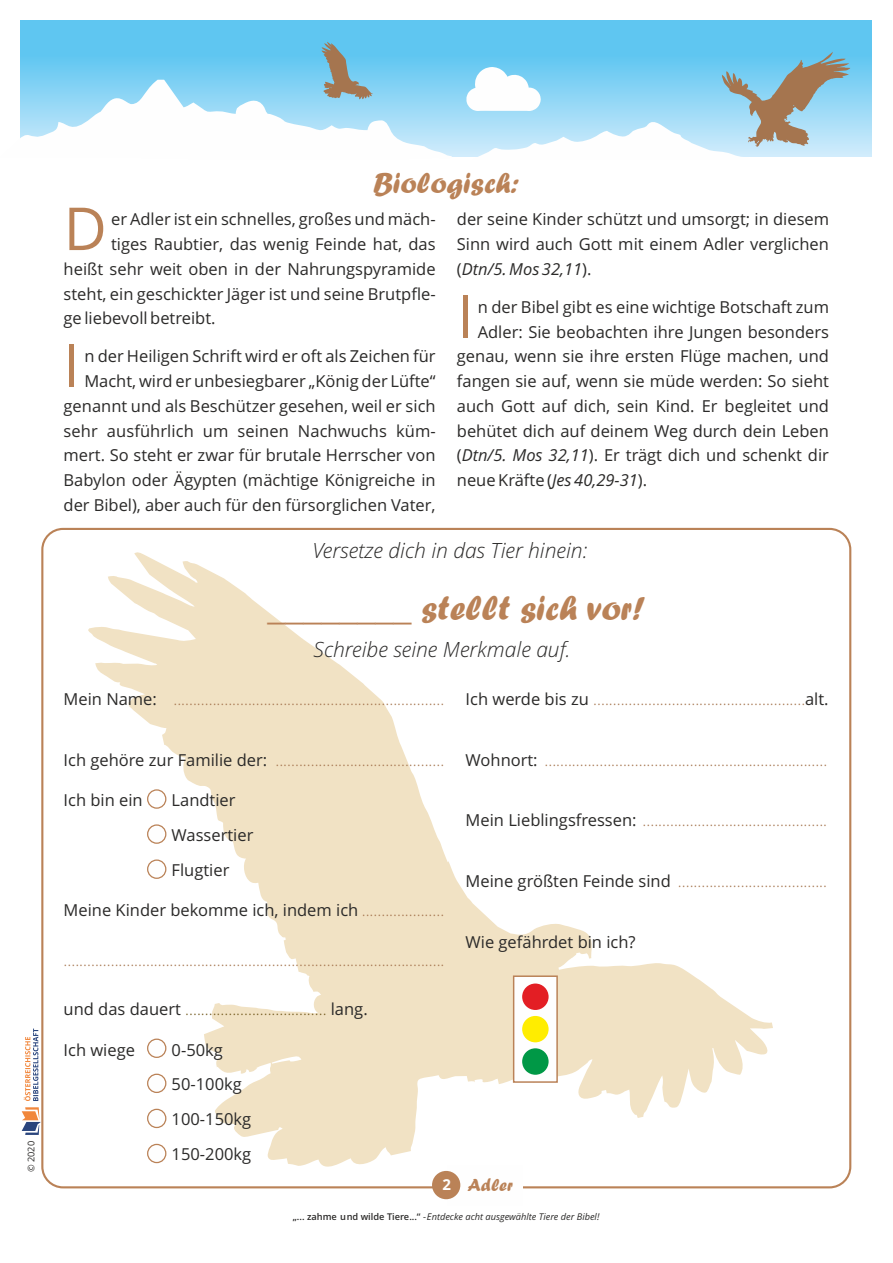
<style>
.page{position:relative;width:893px;height:1263px;background:#fff}
.page>*{position:absolute;margin:0;border:0;box-sizing:border-box;transform-origin:0 0}
.t1{font:59.25px "Open Sans";color:#ba8257}
.t2{font:36px "Forte";color:#ba8257}
.t3{font:30px "Forte";color:#ba8257}
.t4{font:italic 300 21px "Open Sans";color:#2b2a29}
.t5{font:18px "Forte";color:#ba8257}
.t6{font:16.5px/24.8px "Open Sans";color:#2b2a29;text-align:right}
.t7{font:300 16.5px "Open Sans";color:#a5754f}
.t8{font:300 16.5px "Open Sans";color:#72591d}
.t9{font:italic 9.3px "Open Sans";color:#2b2a29}
.t10{font:9.3px "Open Sans";color:#2b2a29}
.s1{font-style:italic}
.s2{font-weight:400;color:#2b2a29}
.s3{font-weight:300;color:#a5754f}
.s4{font-family:"Open Sans";font-weight:700;font-size:15px;color:#fefefe}
.s5{font-weight:600;font-style:normal}
.s6{font-style:normal}
</style>
<div class="page">
<svg style="left:88px;top:552px;width:685px;height:623px"></svg>
<svg style="left:21px;top:21px;width:850px;height:136px;background:#67c8f1"></svg>
<div style="left:513px;top:975px;width:45px;height:108px;background:#fefefe;border:1px solid #ba8257"></div>
<div style="left:522px;top:983px;width:27px;height:27px;background:#e31e24;border-radius:50%"></div>
<div style="left:522px;top:1016px;width:27px;height:26px;background:#ffed00;border-radius:50%"></div>
<div style="left:522px;top:1048px;width:27px;height:27px;background:#009846;border-radius:50%"></div>
<svg style="left:147px;top:1038px;width:19px;height:20px"></svg>
<svg style="left:147px;top:789px;width:19px;height:20px"></svg>
<div style="left:147px;top:1074px;width:19px;height:19px;background:#fefefe;border:1px solid #ba8257;border-radius:50%"></div>
<svg style="left:147px;top:824px;width:19px;height:20px"></svg>
<div style="left:147px;top:1109px;width:19px;height:19px;background:#fefefe;border:1px solid #ba8257;border-radius:50%"></div>
<svg style="left:147px;top:859px;width:19px;height:20px"></svg>
<div style="left:147px;top:1144px;width:19px;height:19px;background:#fefefe;border:1px solid #ba8257;border-radius:50%"></div>
<svg style="left:466px;top:52px;width:384px;height:105px"></svg>
<svg style="left:20px;top:42px;width:432px;height:115px"></svg>
<div style="left:447px;top:1166px;width:75px;height:40px;background:#fefefe"></div>
<div style="left:432px;top:1171px;width:28px;height:28px;background:#ba8257;border-radius:50%"></div>
<svg style="left:24px;top:1028px;width:14px;height:73px"></svg>
<svg style="left:22px;top:1107px;width:19px;height:28px"></svg>
<p class="t10" style="left:27px;top:1172px;width:33px;rotate:-90deg">© 2020</p>
<h3 class="t3" style="left:373px;top:173px;width:148px">Biologisch:</h3>
<h1 class="t1" style="left:64px;top:205px;width:45px">D</h1>
<p class="t6" style="left:111px;top:209px;width:326px">er Adler ist ein schnelles, großes und mäch-</p>
<p class="t6" style="left:111px;top:233px;width:326px">tiges Raubtier, das wenig Feinde hat, das</p>
<p class="t6" style="left:64px;top:258px;width:374px">heißt sehr weit oben in der Nahrungspyramide</p>
<p class="t6" style="left:64px;top:283px;width:374px">steht, ein geschickter Jäger ist und seine Brutpfle-</p>
<p class="t6" style="left:64px;top:307px;width:154px">ge liebevoll betreibt.</p>
<h1 class="t1" style="left:64px;top:342px;width:18px">I</h1>
<p class="t6" style="left:64px;top:346px;width:374px">n der Heiligen Schrift wird er oft als Zeichen für Macht, wird er unbesiegbarer „König der Lüfte“ genannt und als Beschützer gesehen, weil er sich sehr ausführlich um seinen Nachwuchs küm&shy;mert. So steht er zwar für brutale Herrscher von Babylon oder Ägypten (mächtige Königreiche in der Bibel), aber auch für den fürsorglichen Vater,</p>
<p class="t6" style="left:457px;top:209px;width:374px;text-align:justify">der seine Kinder schützt und umsorgt; in diesem Sinn wird auch Gott mit einem Adler verglichen (<span class="s1">Dtn/5. Mos 32,11</span>).</p>
<h1 class="t1" style="left:457px;top:292px;width:18px">I</h1>
<p class="t6" style="left:478px;top:296px;width:353px">n der Bibel gibt es eine wichtige Botschaft zum</p>
<p class="t6" style="left:478px;top:321px;width:353px">Adler: Sie beobachten ihre Jungen besonders</p>
<p class="t6" style="left:457px;top:346px;width:374px">genau, wenn sie ihre ersten Flüge machen, und</p>
<p class="t6" style="left:457px;top:370px;width:374px">fangen sie auf, wenn sie müde werden: So sieht</p>
<p class="t6" style="left:457px;top:395px;width:374px">auch Gott auf dich, sein Kind. Er begleitet und</p>
<p class="t6" style="left:457px;top:420px;width:374px">behütet dich auf deinem Weg durch dein Leben</p>
<p class="t6" style="left:457px;top:445px;width:374px">(<span class="s1">Dtn/5. Mos 32,11</span>). Er trägt dich und schenkt dir</p>
<p class="t6" style="left:457px;top:469px;width:192px">neue Kräfte (<span class="s1">Jes 40,29-31</span>).</p>
<p class="t4" style="left:312px;top:542px;width:277px">Versetze dich in das Tier hinein:</p>
<h2 class="t2" style="left:268px;top:595px;width:379px">________ stellt sich vor!</h2>
<p class="t4" style="left:314px;top:641px;width:258px">Schreibe seine Merkmale auf.</p>
<p class="t7" style="left:64px;top:692px;width:382px"><span class="s2">Mein Name:</span> .....................................................................</p>
<p class="t7" style="left:64px;top:753px;width:382px"><span class="s2">Ich gehöre zur Familie der:</span> ...........................................</p>
<p class="t6" style="left:64px;top:789px;width:81px">Ich bin ein</p>
<p class="t6" style="left:172px;top:789px;width:65px">Landtier</p>
<p class="t6" style="left:172px;top:824px;width:83px">Wassertier</p>
<p class="t6" style="left:172px;top:859px;width:59px">Flugtier</p>
<p class="t6" style="left:64px;top:899px;width:382px">Meine Kinder bekomme ich, indem ich <span class="s3">.....................</span></p>
<p class="t7" style="left:64px;top:953px;width:382px">.................................................................................................</p>
<p class="t8" style="left:64px;top:1002px;width:306px"><span class="s2">und das dauert</span> .................................... <span class="s2">lang.</span></p>
<p class="t6" style="left:64px;top:1039px;width:73px">Ich wiege</p>
<p class="t6" style="left:172px;top:1039px;width:53px">0-50kg</p>
<p class="t6" style="left:172px;top:1068px;width:81px;line-height:34.8px;text-align:left">50-100kg<br>100-150kg</p>
<p class="t6" style="left:172px;top:1143px;width:81px">150-200kg</p>
<p class="t7" style="left:466px;top:692px;width:365px"><span class="s2">Ich werde bis zu</span> ......................................................<span class="s2">alt.</span></p>
<p class="t7" style="left:466px;top:753px;width:363px"><span class="s2">Wohnort:</span> ........................................................................</p>
<p class="t7" style="left:466px;top:814px;width:363px"><span class="s2">Mein Lieblingsfressen:</span> ...............................................</p>
<p class="t7" style="left:466px;top:874px;width:363px"><span class="s2">Meine größten Feinde sind</span> ......................................</p>
<p class="t6" style="left:466px;top:931px;width:172px">Wie gefährdet bin ich?</p>
<p class="t5" style="left:443px;top:1179px;width:72px"><span class="s4">2</span> Adler</p>
<p class="t9" style="left:293px;top:1213px;width:308px"><span class="s5">„... zahme und wilde Tiere...“</span> <span class="s6">-</span> Entdecke acht ausgewählte Tiere der Bibel!</p>
</div>
